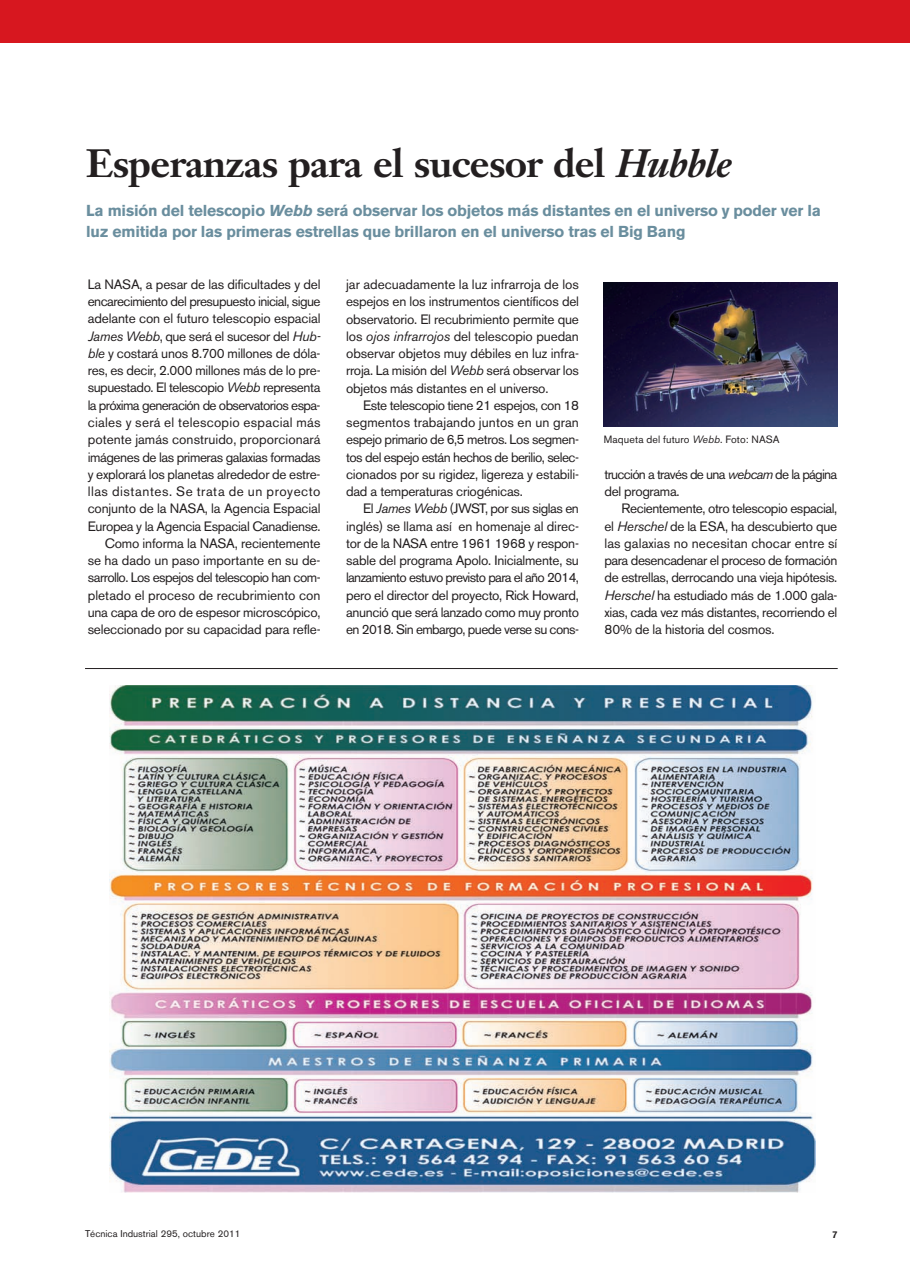
<style>
.page{position:relative;width:910px;height:1280px;background:#fff}
.page>*{position:absolute;margin:0;border:0;box-sizing:border-box;transform-origin:0 0}
.t1{font:700 39px "Janson Text";letter-spacing:-.02em;color:#231f20}
.t2{font:700 15.75px/21px "Akzidenz Grotesk BE";letter-spacing:-.01em;color:#6a8e9e}
.t3{font:13.5px/17.2px "Akzidenz Grotesk BE";letter-spacing:-.02em;color:#231f20;text-align:justify}
.t4{font:13.5px/17.2px "Akzidenz Grotesk BE";letter-spacing:-.05em;color:#231f20}
.t5{font:10.5px "Akzidenz Grotesk BE";letter-spacing:.01em;color:#231f20}
.t6{font:9.75px "Akzidenz Grotesk BE";color:#231f20}
.t7{font:500 9.75px "Akzidenz Grotesk BE";color:#231f20}
.s1{font-family:"Janson Text Bold Italic Os F";font-weight:400}
.s2{font-style:italic}
</style>
<div class="page">
<hr style="left:85px;top:668px;width:753px;height:1px;background:#231f20">
<div style="left:0;top:0;width:910px;height:43px;background:#d7171f"></div>
<img style="left:604px;top:283px;width:234px;height:143px">
<img style="left:109px;top:686px;width:706px;height:506px">
<h1 class="t1" style="left:86px;top:147px;width:648px">Esperanzas para el sucesor del <span class="s1">Hubble</span></h1>
<p class="t2" style="left:86px;top:201px;width:736px">La misión del telescopio <span class="s2">Webb</span> será observar los objetos más distantes en el universo y poder ver la luz emitida por las primeras estrellas que brillaron en el universo tras el Big Bang</p>
<p class="t3" style="left:88px;top:277px;width:234px;text-align:right">La NASA, a pesar de las dificultades y del encarecimiento del presupuesto inicial, sigue adelante con el futuro telescopio espacial <span class="s2">James Webb</span>, que será el sucesor del <span class="s2">Hub&shy;ble</span> y costará unos 8.700 millones de dóla&shy;res, es decir, 2.000 millones más de lo pre&shy;supuestado. El telescopio <span class="s2">Webb</span> representa la próxima generación de observatorios espa&shy;ciales y será el telescopio espacial más potente jamás construido, proporcionará imágenes de las primeras galaxias formadas y explorará los planetas alrededor de estre&shy;llas distantes. Se trata de un proyecto conjunto de la NASA, la Agencia Espacial Europea y la Agencia Espacial Canadiense.<br>Como informa la NASA, recientemente<br>se ha dado un paso importante en su de&shy;sarrollo. Los espejos del telescopio han com&shy;pletado el proceso de recubrimiento con una capa de oro de espesor microscópico, seleccionado por su capacidad para refle-</p>
<p class="t3" style="left:346px;top:277px;width:234px">jar adecuadamente la luz infrarroja de los espejos en los instrumentos científicos del observatorio. El recubrimiento permite que los <span class="s2">ojos infrarrojos</span> del telescopio puedan observar objetos muy débiles en luz infra&shy;rroja. La misión del <span class="s2">Webb</span> será observar los objetos más distantes en el universo.</p>
<p class="t3" style="left:346px;top:398px;width:234px;text-indent:17px">Este telescopio tiene 21 espejos, con 18 segmentos trabajando juntos en un gran espejo primario de 6,5 metros. Los segmen&shy;tos del espejo están hechos de berilio, selec&shy;cionados por su rigidez, ligereza y estabili&shy;dad a temperaturas criogénicas.</p>
<p class="t3" style="left:346px;top:501px;width:234px;text-indent:17px">El <span class="s2">James Webb</span> (JWST, por sus siglas en inglés) se llama así en homenaje al direc&shy;tor de la NASA entre 1961 1968 y respon&shy;sable del programa Apolo. Inicialmente, su lanzamiento estuvo previsto para el año 2014, pero el director del proyecto, Rick Howard, anunció que será lanzado como muy pronto en 2018. Sin embargo, puede verse su cons-</p>
<p class="t5" style="left:604px;top:436px;width:177px">Maqueta del futuro <span class="s2">Webb</span>. Foto: NASA</p>
<p class="t4" style="left:604px;top:467px;width:234px">trucción a través de una <span class="s2">webcam</span> de la página del programa.</p>
<p class="t3" style="left:604px;top:501px;width:234px;text-indent:17px">Recientemente, otro telescopio espacial, el <span class="s2">Herschel</span> de la ESA, ha descubierto que las galaxias no necesitan chocar entre sí para desencadenar el proceso de formación de estrellas, derrocando una vieja hipótesis.<br><span class="s2">Herschel</span> ha estudiado más de 1.000 gala&shy;xias, cada vez más distantes, recorriendo el 80% de la historia del cosmos.</p>
<p class="t6" style="left:85px;top:1230px;width:157px">Técnica Industrial 295, octubre 2011</p>
<p class="t7" style="left:832px;top:1231px;width:7px">7</p>
</div>
